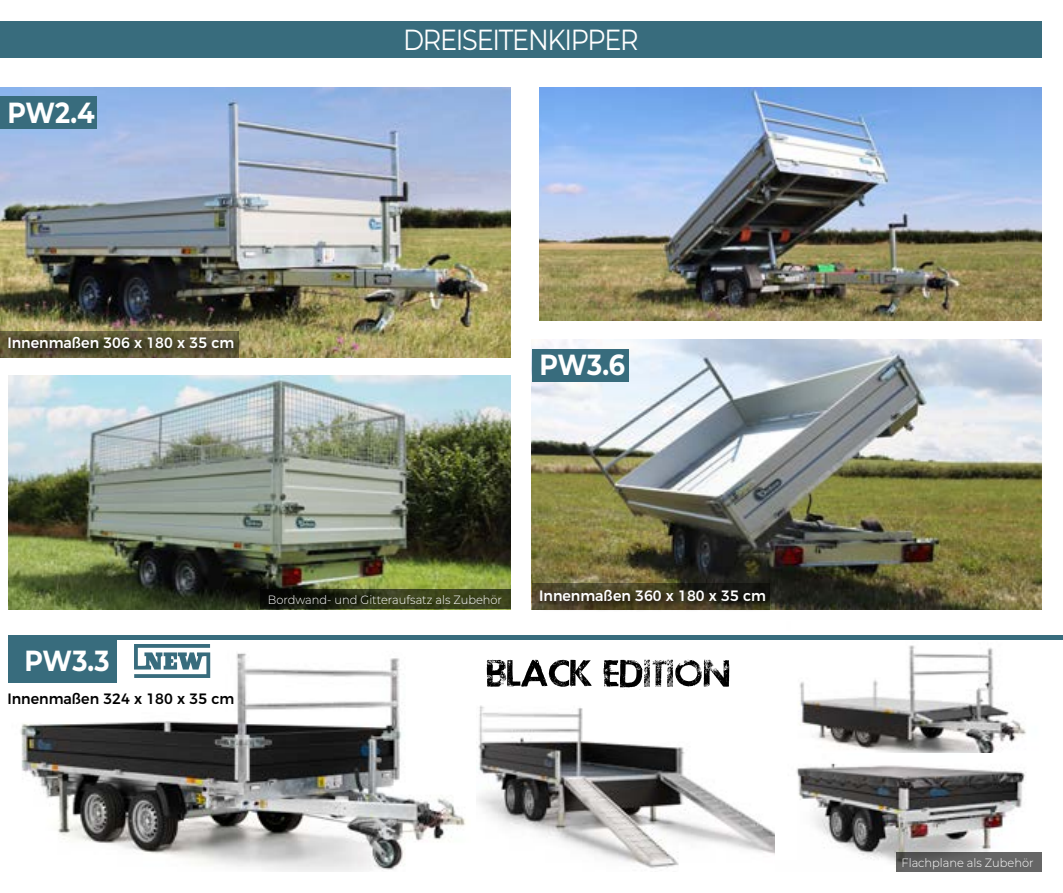
<style>
.page{position:relative;width:1063px;height:893px;background:#fff}
.page>*{position:absolute;margin:0;border:0;box-sizing:border-box;transform-origin:0 0}
.t1{font:29.1px "Montserrat";letter-spacing:-.05em;color:#fff;scale:.88 1}
.t2{font:700 29.1px "Montserrat";letter-spacing:-.01em;color:#fff;scale:.88 1}
.t3{font:500 15px "Montserrat";color:#fff;scale:.95 1}
.t4{font:500 15px "Montserrat";color:#000;scale:.95 1}
.t5{font:300 12px "Montserrat";color:#fff;scale:.95 1}
</style>
<div class="page">
<img style="left:476px;top:639px;width:300px;height:229px">
<img style="left:776px;top:639px;width:287px;height:114px">
<img style="left:8px;top:635px;width:463px;height:237px">
<img style="left:532px;top:340px;width:510px;height:270px">
<img style="left:796px;top:763px;width:230px;height:102px">
<img style="left:539px;top:88px;width:503px;height:233px">
<img style="left:8px;top:375px;width:503px;height:235px">
<img style="left:0;top:88px;width:511px;height:269px">
<svg style="left:261px;top:590px;width:250px;height:19px;background:#292f15"></svg>
<div style="left:896px;top:852px;width:146px;height:20px;background:linear-gradient(to right,#5b5b5b,#69696a)"></div>
<div style="left:0;top:331px;width:239px;height:26px;background:linear-gradient(to bottom,#5d562e,#68593b)"></div>
<svg style="left:532px;top:583px;width:237px;height:27px"></svg>
<div style="left:532px;top:349px;width:96px;height:32px;background:#386c7d"></div>
<div style="left:9px;top:639px;width:108px;height:43px;background:#386c7d"></div>
<hr style="left:9px;top:635px;width:1054px;height:4px;background:#386c7d">
<div style="left:0;top:21px;width:1042px;height:37px;background:#386c7d"></div>
<div style="left:0;top:97px;width:96px;height:32px;background:#386c7d"></div>
<svg style="left:487px;top:660px;width:242px;height:30px"></svg>
<svg style="left:4px;top:332px;width:240px;height:26px;background:#534e31"></svg>
<svg style="left:536px;top:585px;width:240px;height:25px;background:#38331f"></svg>
<svg style="left:134px;top:644px;width:77px;height:34px"></svg>
<h1 class="t2" style="left:7px;top:93px;width:101px">PW2.4</h1>
<p class="t3" style="left:7px;top:331px;width:240px">Innenmaßen 306 x 180 x 35 cm</p>
<h1 class="t1" style="left:403px;top:19px;width:269px">DREISEITENKIPPER</h1>
<h1 class="t2" style="left:539px;top:345px;width:99px">PW3.6</h1>
<h1 class="t2" style="left:24px;top:642px;width:98px">PW3.3</h1>
<p class="t4" style="left:7px;top:686px;width:240px">Innenmaßen 324 x 180 x 35 cm</p>
<p class="t5" style="left:268px;top:591px;width:248px">Bordwand- und Gitteraufsatz als Zubehör</p>
<p class="t3" style="left:539px;top:583px;width:240px">Innenmaßen 360 x 180 x 35 cm</p>
<p class="t5" style="left:901px;top:854px;width:141px">Flachplane als Zubehör</p>
</div>
